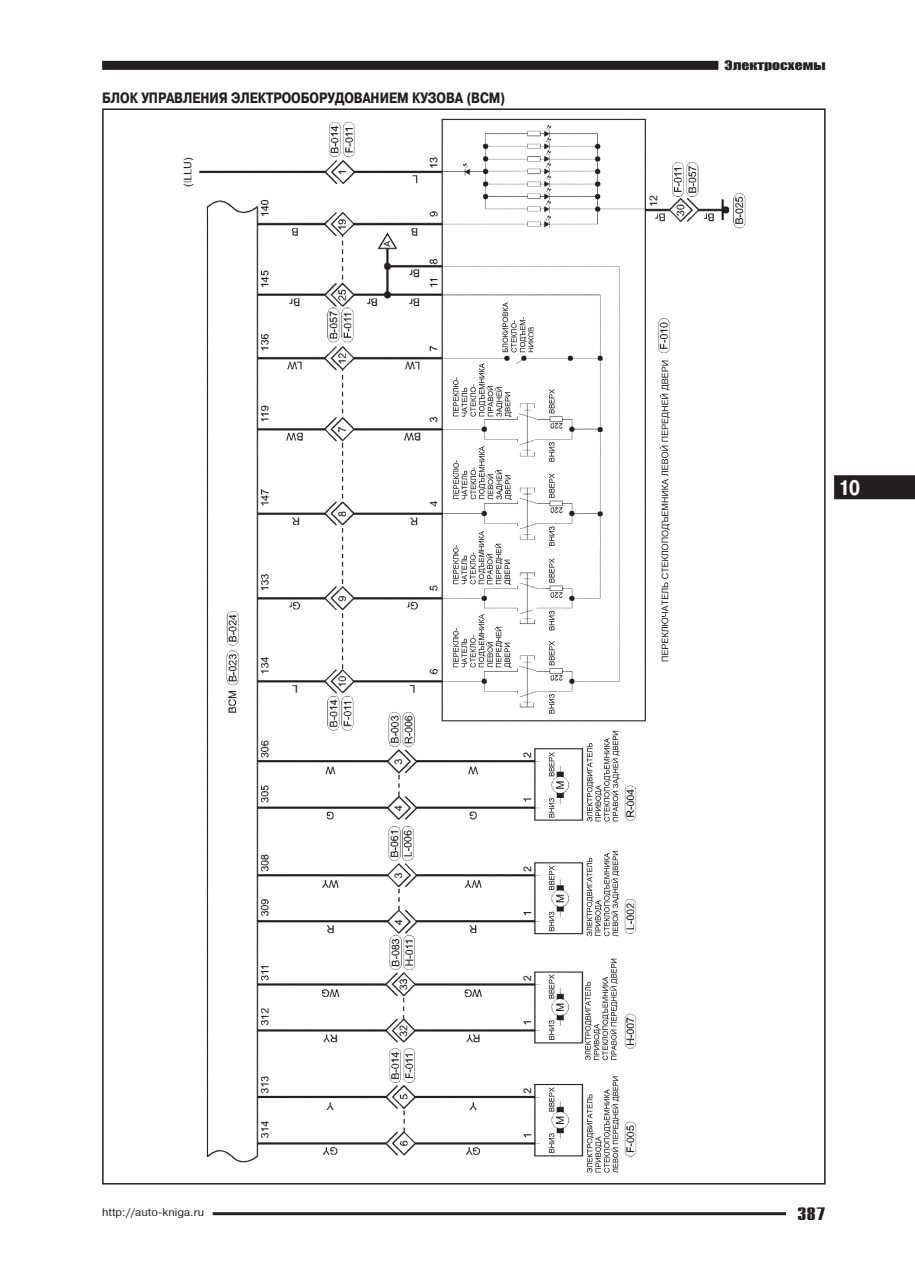
<style>
.page{position:relative;width:915px;height:1276px;background:#fff}
.page>*{position:absolute;margin:0;border:0;box-sizing:border-box;transform-origin:0 0}
.t1{font:700 21px "Pragmatica Cond C";color:#fff}
.t2{font:700 18px "Compact C";color:#231f20;scale:1.3 1}
.Заголовок_3{font:700 15px "Pragmatica Cond C";color:#231f20}
.t3{font:12px "Impact";color:#231f20;scale:1.3 1}
.t4{font:10.5px "Pragmatica";color:#231f20}
</style>
<div class="page">
<div style="left:102px;top:61px;width:616px;height:9px;background:#231f20"></div>
<hr style="left:213px;top:1212px;width:572px;height:3px;background:#231f20">
<div style="left:833px;top:475px;width:81px;height:24px;background:#231f20"></div>
<img style="left:183px;top:118px;width:563px;height:1055px">
<p class="Заголовок_3" style="left:102px;top:89px;width:405px">БЛОК УПРАВЛЕНИЯ ЭЛЕКТРООБОРУДОВАНИЕМ КУЗОВА (BCM)</p>
<p class="t3" style="left:724px;top:56px;width:79px">Электросхемы</p>
<h1 class="t1" style="left:838px;top:476px;width:23px">10</h1>
<p class="t4" style="left:102px;top:1206px;width:103px">http://auto-kniga.ru</p>
<p class="t2" style="left:796px;top:1204px;width:23px">387</p>
</div>
